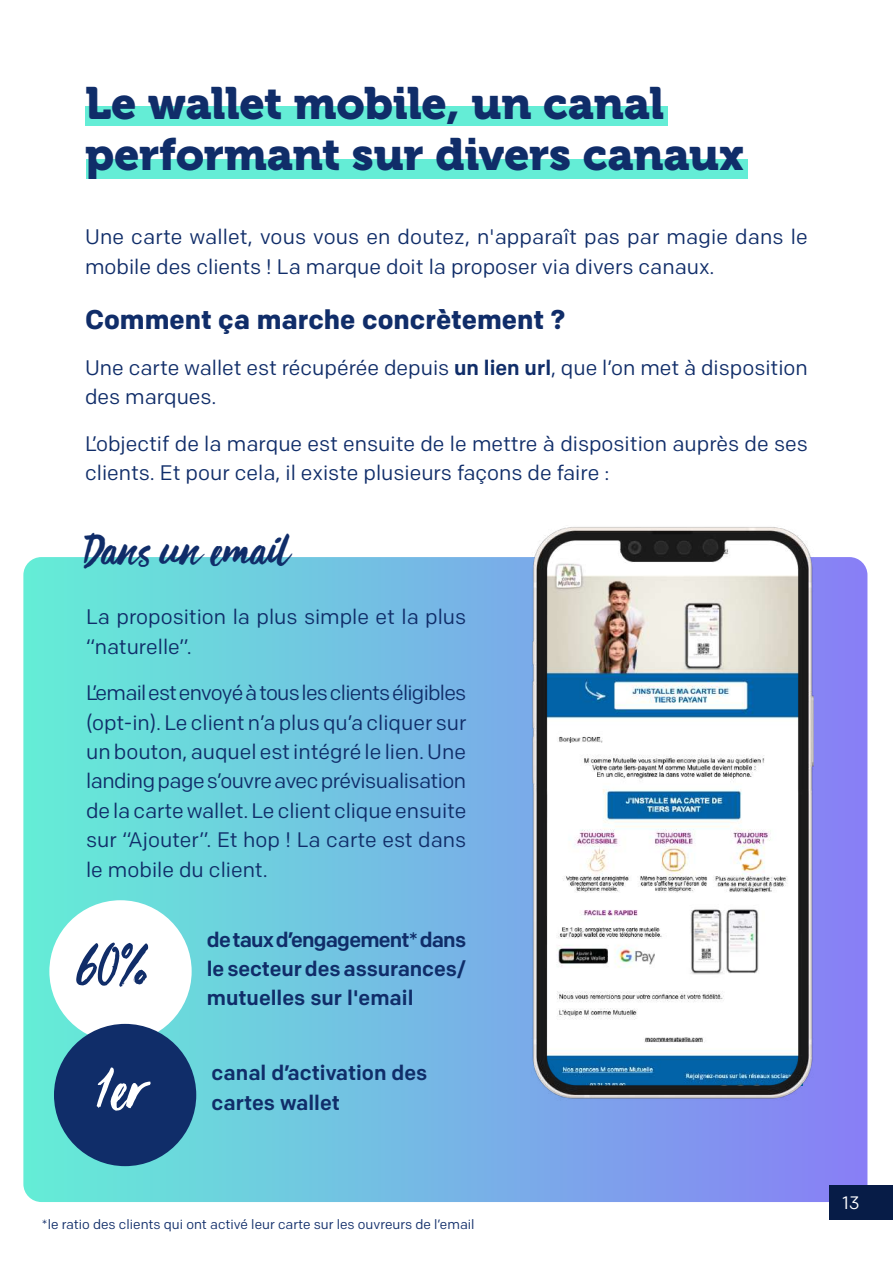
<style>
.page{position:relative;width:893px;height:1263px;background:#fff}
.page>*{position:absolute;margin:0;border:0;box-sizing:border-box;transform-origin:0 0}
.t1{font:66px "Viva Beautiful B";color:#102d69}
.t2{font:66px "Viva Beautiful B";color:#fff}
.t3{font:49.5px "Viva Beautiful B";color:#102d69}
.t4{font:45px/51px "Museo 900";letter-spacing:-.01em;color:#102d69}
.t5{font:700 27px "Colfax";color:#102d69}
.t6{font:21px/29.4px "Colfax";color:#102d69}
.t7{font:500 21px/29.4px "Colfax";color:#102d69;text-align:justify}
.t8{font:18px "Colfax";color:#fff}
.t9{font:13.5px "Colfax";color:#102d69}
.s1{font-weight:500}
</style>
<div class="page">
<svg style="left:23px;top:557px;width:844px;height:645px;background:#72c4e1"></svg>
<img style="left:485px;top:527px;width:363px;height:575px">
<div style="left:85px;top:106px;width:583px;height:20px;background:#64edd6"></div>
<div style="left:86px;top:160px;width:661px;height:19px;background:#64edd6"></div>
<div style="left:49px;top:900px;width:143px;height:142px;background:#fff;border-radius:50%"></div>
<div style="left:54px;top:1024px;width:142px;height:142px;background:#102d69;border-radius:50%"></div>
<div style="left:830px;top:1185px;width:63px;height:34px;background:#071c47"></div>
<h3 class="t4" style="left:85px;top:78px;width:660px">Le wallet mobile, un canal performant sur divers canaux</h3>
<p class="t6" style="left:85px;top:222px;width:724px">Une carte wallet, vous vous en doutez, n'apparaît pas par magie dans le mobile des clients ! La marque doit la proposer via divers canaux.</p>
<p class="t5" style="left:85px;top:302px;width:482px">Comment ça marche concrètement ?</p>
<p class="t6" style="left:85px;top:353px;width:724px">Une carte wallet est récupérée depuis <span class="s1">un lien url</span>, que l’on met à disposition des marques.</p>
<p class="t6" style="left:85px;top:429px;width:724px">L’objectif de la marque est ensuite de le mettre à disposition auprès de ses clients. Et pour cela, il existe plusieurs façons de faire :</p>
<h2 class="t3" style="left:85px;top:517px;width:205px">Dans un email</h2>
<p class="t6" style="left:86px;top:602px;width:382px">La proposition la plus simple et la plus “naturelle”.</p>
<p class="t6" style="left:86px;top:678px;width:382px;text-align:justify">L’email est envoyé à tous les clients éligibles (opt-in). Le client n’a plus qu’a cliquer sur un bouton, auquel est intégré le lien. Une landing page s’ouvre avec prévisualisation de la carte wallet. Le client clique ensuite sur “Ajouter”. Et hop ! La carte est dans le mobile du client.</p>
<h1 class="t1" style="left:79px;top:921px;width:70px">60%</h1>
<p class="t7" style="left:207px;top:924px;width:261px">de taux d’engagement* dans le secteur des assurances/ mutuelles sur l'email</p>
<h1 class="t2" style="left:99px;top:1045px;width:48px">1er</h1>
<p class="t7" style="left:212px;top:1058px;width:217px">canal d’activation des cartes wallet</p>
<p class="t9" style="left:42px;top:1216px;width:434px">*le ratio des clients qui ont activé leur carte sur les ouvreurs de l’email</p>
<p class="t8" style="left:842px;top:1191px;width:19px">13</p>
</div>
